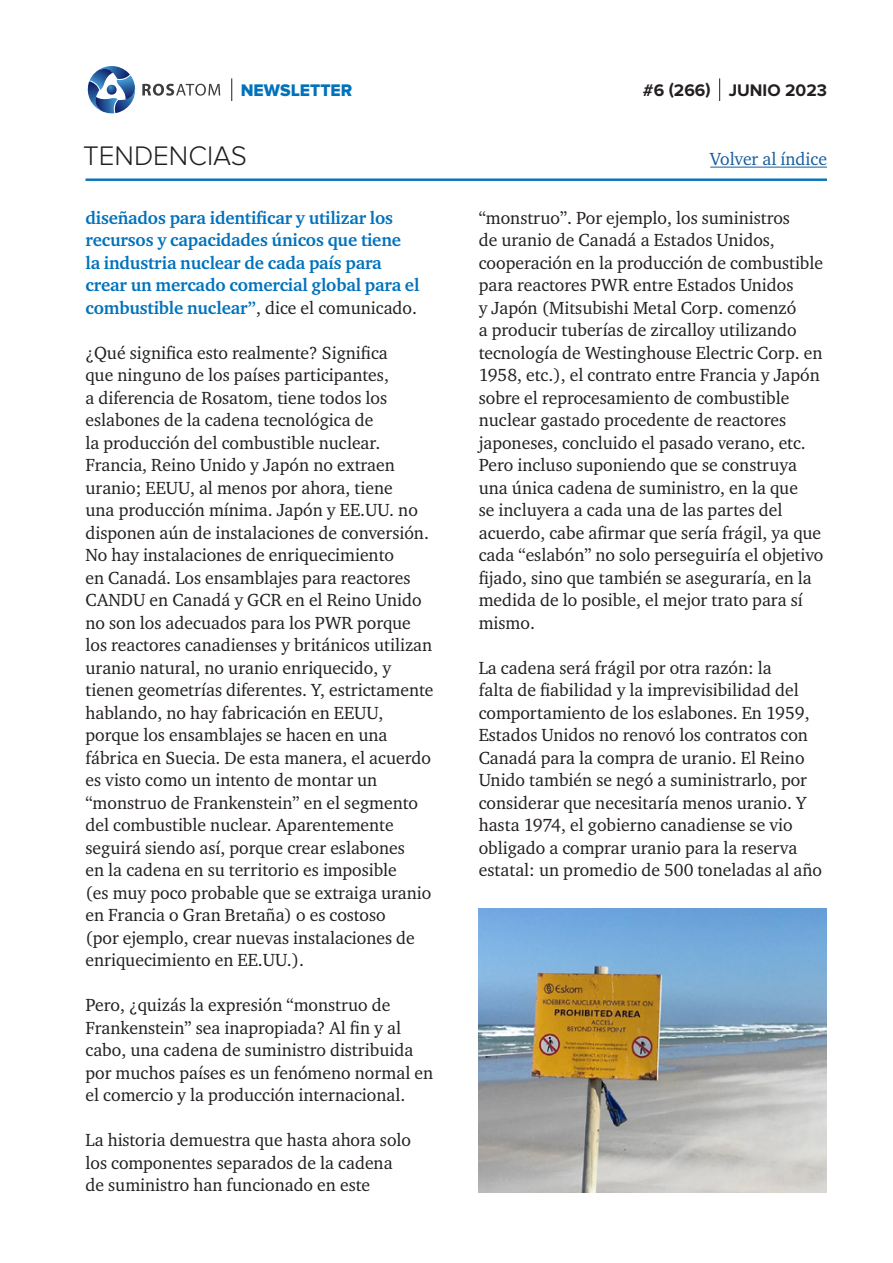
<style>
.page{position:relative;width:893px;height:1263px;background:#fff}
.page>*{position:absolute;margin:0;border:0;box-sizing:border-box;transform-origin:0 0}
.t1{font:300 27.9px "Proxima Nova";color:#231f20}
.main_text{font:18px/22.5px "Charter ITC";color:#231f20}
.main_text-2{font:700 18px/22.5px "Charter ITC";letter-spacing:-.01em;color:#0072bc}
.t2{font:18px "Charter ITC";color:#175d9e}
.t3{font:700 17.4px "Proxima Nova";color:#231f20}
.t4{font:17.4px "Proxima Nova Extrabld";color:#0072bc}
.s1{font-weight:400;color:#231f20}
</style>
<div class="page">
<hr style="left:86px;top:179px;width:741px;height:2px;background:#0072bc">
<svg style="left:87px;top:66px;width:49px;height:48px"></svg>
<svg style="left:142px;top:84px;width:78px;height:12px"></svg>
<svg style="left:231px;top:78px;width:1px;height:23px"></svg>
<hr style="left:710px;top:167px;width:117px;height:1px;background:#175d9e">
<svg style="left:719px;top:78px;width:1px;height:23px"></svg>
<img style="left:479px;top:909px;width:348px;height:283px">
<p class="t4" style="left:241px;top:80px;width:113px">NEWSLETTER</p>
<p class="t3" style="left:643px;top:80px;width:186px">#6 (266) JUNIO 2023</p>
<h1 class="t1" style="left:83px;top:140px;width:165px">TENDENCIAS</h1>
<p class="t2" style="left:710px;top:148px;width:118px">Volver al índice</p>
<p class="main_text-2" style="left:86px;top:206px;width:335px">diseñados para identificar y utilizar los recursos y capacidades únicos que tiene la industria nuclear de cada país para crear un mercado comercial global para el combustible nuclear”<span class="s1">, dice el comunicado.</span></p>
<p class="main_text" style="left:86px;top:341px;width:349px">¿Qué significa esto realmente? Significa<br>que ninguno de los países participantes,<br>a diferencia de Rosatom, tiene todos los eslabones de la cadena tecnológica de<br>la producción del combustible nuclear.<br>Francia, Reino Unido y Japón no extraen uranio; EEUU, al menos por ahora, tiene<br>una producción mínima. Japón y EE.UU. no disponen aún de instalaciones de conversión.<br>No hay instalaciones de enriquecimiento<br>en Canadá. Los ensamblajes para reactores CANDU en Canadá y GCR en el Reino Unido no son los adecuados para los PWR porque los reactores canadienses y británicos utilizan uranio natural, no uranio enriquecido, y tienen geometrías diferentes. Y, estrictamente hablando, no hay fabricación en EEUU, porque los ensamblajes se hacen en una fábrica en Suecia. De esta manera, el acuerdo es visto como un intento de montar un “monstruo de Frankenstein” en el segmento del combustible nuclear. Aparentemente seguirá siendo así, porque crear eslabones<br>en la cadena en su territorio es imposible<br>(es muy poco probable que se extraiga uranio en Francia o Gran Bretaña) o es costoso<br>(por ejemplo, crear nuevas instalaciones de enriquecimiento en EE.UU.).</p>
<p class="main_text" style="left:86px;top:994px;width:349px">Pero, ¿quizás la expresión “monstruo de Frankenstein” sea inapropiada? Al fin y al cabo, una cadena de suministro distribuida por muchos países es un fenómeno normal en el comercio y la producción internacional.</p>
<p class="main_text" style="left:86px;top:1129px;width:327px">La historia demuestra que hasta ahora solo los componentes separados de la cadena de suministro han funcionado en este</p>
<p class="main_text" style="left:479px;top:206px;width:346px">“monstruo”. Por ejemplo, los suministros<br>de uranio de Canadá a Estados Unidos, cooperación en la producción de combustible para reactores PWR entre Estados Unidos<br>y Japón (Mitsubishi Metal Corp. comenzó<br>a producir tuberías de zircalloy utilizando tecnología de Westinghouse Electric Corp. en 1958, etc.), el contrato entre Francia y Japón sobre el reprocesamiento de combustible nuclear gastado procedente de reactores japoneses, concluido el pasado verano, etc.<br>Pero incluso suponiendo que se construya una única cadena de suministro, en la que<br>se incluyera a cada una de las partes del acuerdo, cabe afirmar que sería frágil, ya que cada “eslabón” no solo perseguiría el objetivo fijado, sino que también se aseguraría, en la medida de lo posible, el mejor trato para sí mismo.</p>
<p class="main_text" style="left:479px;top:656px;width:345px">La cadena será frágil por otra razón: la<br>falta de fiabilidad y la imprevisibilidad del comportamiento de los eslabones. En 1959, Estados Unidos no renovó los contratos con Canadá para la compra de uranio. El Reino Unido también se negó a suministrarlo, por considerar que necesitaría menos uranio. Y hasta 1974, el gobierno canadiense se vio obligado a comprar uranio para la reserva estatal: un promedio de 500 toneladas al año</p>
</div>
